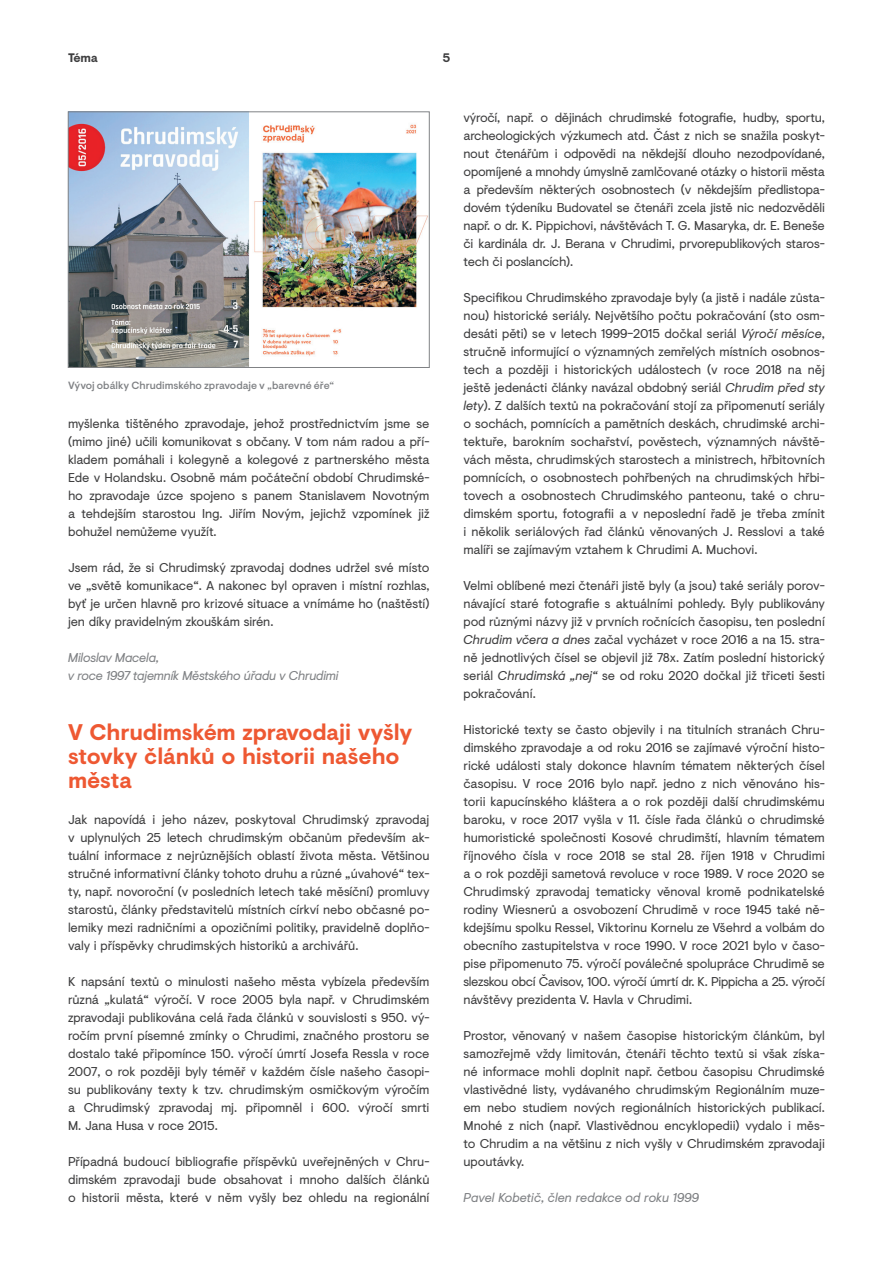
<style>
.page{position:relative;width:893px;height:1263px;background:#fff}
.page>*{position:absolute;margin:0;border:0;box-sizing:border-box;transform-origin:0 0}
.t1{font:700 22.5px/24px "Visuelt";letter-spacing:-.01em;color:#ee5832}
.t2{font:12.75px/18px "Visuelt";letter-spacing:-.01em;color:#3e3e3f;text-align:justify}
.t3{font:italic 12.75px/18px "Visuelt";letter-spacing:-.02em;color:#808285}
.t4{font:700 12.3px "Visuelt";color:#3e3e3f}
.t5{font:500 10.5px "Visuelt Pro";color:#808285}
.s1{font-style:italic}
</style>
<div class="page">
<img style="left:70px;top:114px;width:357px;height:252px">
<div style="left:68px;top:112px;width:361px;height:256px;border:1px solid #808285"></div>
<p class="t4" style="left:68px;top:49px;width:31px">Téma</p>
<p class="t4" style="left:443px;top:49px;width:9px">5</p>
<p class="t5" style="left:68px;top:380px;width:268px">Vývoj obálky Chrudimského zpravodaje v „barevné éře“</p>
<p class="t2" style="left:68px;top:414px;width:363px">myšlenka tištěného zpravodaje, jehož prostřednictvím jsme se (mimo jiné) učili komunikovat s občany. V tom nám radou a pří&shy;kladem pomáhali i kolegyně a kolegové z partnerského města Ede v Holandsku. Osobně mám počáteční období Chrudimské&shy;ho zpravodaje úzce spojeno s panem Stanislavem Novotným a tehdejším starostou Ing. Jiřím Novým, jejichž vzpomínek již bohužel nemůžeme využít.</p>
<p class="t2" style="left:68px;top:558px;width:363px">Jsem rád, že si Chrudimský zpravodaj dodnes udržel své místo ve „světě komunikace“. A nakonec byl opraven i místní rozhlas, byť je určen hlavně pro krizové situace a vnímáme ho (naštěstí) jen díky pravidelným zkouškám sirén.</p>
<p class="t3" style="left:68px;top:648px;width:272px">Miloslav Macela,<br>v roce 1997 tajemník Městského úřadu v Chrudimi</p>
<h1 class="t1" style="left:68px;top:719px;width:346px">V Chrudimském zpravodaji vyšly stovky článků o historii našeho města</h1>
<p class="t2" style="left:68px;top:810px;width:363px">Jak napovídá i jeho název, poskytoval Chrudimský zpravodaj v uplynulých 25 letech chrudimským občanům především ak&shy;tuální informace z nejrůznějších oblastí života města. Většinou stručné informativní články tohoto druhu a různé „úvahové“ tex&shy;ty, např. novoroční (v posledních letech také měsíční) promluvy starostů, články představitelů místních církví nebo občasné po&shy;lemiky mezi radničními a opozičními politiky, pravidelně doplňo&shy;valy i příspěvky chrudimských historiků a archivářů.</p>
<p class="t2" style="left:68px;top:972px;width:363px">K napsání textů o minulosti našeho města vybízela především různá „kulatá“ výročí. V roce 2005 byla např. v Chrudimském zpravodaji publikována celá řada článků v souvislosti s 950. vý&shy;ročím první písemné zmínky o Chrudimi, značného prostoru se dostalo také připomínce 150. výročí úmrtí Josefa Ressla v roce 2007, o rok později byly téměř v každém čísle našeho časopi&shy;su publikovány texty k tzv. chrudimským osmičkovým výročím a Chrudimský zpravodaj mj. připomněl i 600. výročí smrti M. Jana Husa v roce 2015.</p>
<p class="t2" style="left:68px;top:1152px;width:363px">Případná budoucí bibliografie příspěvků uveřejněných v Chru&shy;dimském zpravodaji bude obsahovat i mnoho dalších článků o historii města, které v něm vyšly bez ohledu na regionální</p>
<p class="t2" style="left:463px;top:108px;width:363px">výročí, např. o dějinách chrudimské fotografie, hudby, sportu, archeologických výzkumech atd. Část z nich se snažila poskyt&shy;nout čtenářům i odpovědi na někdejší dlouho nezodpovídané, opomíjené a mnohdy úmyslně zamlčované otázky o historii města a především některých osobnostech (v někdejším předlistopa&shy;dovém týdeníku Budovatel se čtenáři zcela jistě nic nedozvěděli např. o dr. K. Pippichovi, návštěvách T. G. Masaryka, dr. E. Beneše či kardinála dr. J. Berana v Chrudimi, prvorepublikových staros&shy;tech či poslancích).</p>
<p class="t2" style="left:463px;top:288px;width:363px">Specifikou Chrudimského zpravodaje byly (a jistě i nadále zůsta&shy;nou) historické seriály. Největšího počtu pokračování (sto osm&shy;desáti pěti) se v letech 1999−2015 dočkal seriál <span class="s1">Výročí měsíce</span>, stručně informující o významných zemřelých místních osobnos&shy;tech a později i historických událostech (v roce 2018 na něj ještě jedenácti články navázal obdobný seriál <span class="s1">Chrudim před sty lety</span>). Z dalších textů na pokračování stojí za připomenutí seriály o sochách, pomnících a pamětních deskách, chrudimské archi&shy;tektuře, barokním sochařství, pověstech, významných návště&shy;vách města, chrudimských starostech a ministrech, hřbitovních pomnících, o osobnostech pohřbených na chrudimských hřbi&shy;tovech a osobnostech Chrudimského panteonu, také o chru&shy;dimském sportu, fotografii a v neposlední řadě je třeba zmínit i několik seriálových řad článků věnovaných J. Resslovi a také malíři se zajímavým vztahem k Chrudimi A. Muchovi.</p>
<p class="t2" style="left:463px;top:576px;width:363px">Velmi oblíbené mezi čtenáři jistě byly (a jsou) také seriály porov&shy;návající staré fotografie s aktuálními pohledy. Byly publikovány pod různými názvy již v prvních ročnících časopisu, ten poslední <span class="s1">Chrudim včera a dnes</span> začal vycházet v roce 2016 a na 15. stra&shy;ně jednotlivých čísel se objevil již 78x. Zatím poslední historický seriál <span class="s1">Chrudimská „nej“</span> se od roku 2020 dočkal již třiceti šesti pokračování.</p>
<p class="t2" style="left:463px;top:720px;width:363px">Historické texty se často objevily i na titulních stranách Chru&shy;dimského zpravodaje a od roku 2016 se zajímavé výroční histo&shy;rické události staly dokonce hlavním tématem některých čísel časopisu. V roce 2016 bylo např. jedno z nich věnováno his&shy;torii kapucínského kláštera a o rok později další chrudimskému baroku, v roce 2017 vyšla v 11. čísle řada článků o chrudimské humoristické společnosti Kosové chrudimští, hlavním tématem říjnového čísla v roce 2018 se stal 28. říjen 1918 v Chrudimi a o rok později sametová revoluce v roce 1989. V roce 2020 se Chrudimský zpravodaj tematicky věnoval kromě podnikatelské rodiny Wiesnerů a osvobození Chrudimě v roce 1945 také ně&shy;kdejšímu spolku Ressel, Viktorinu Kornelu ze Všehrd a volbám do obecního zastupitelstva v roce 1990. V roce 2021 bylo v časo&shy;pise připomenuto 75. výročí poválečné spolupráce Chrudimě se slezskou obcí Čavisov, 100. výročí úmrtí dr. K. Pippicha a 25. výročí návštěvy prezidenta V. Havla v Chrudimi.</p>
<p class="t2" style="left:463px;top:1026px;width:363px">Prostor, věnovaný v našem časopise historickým článkům, byl samozřejmě vždy limitován, čtenáři těchto textů si však získa&shy;né informace mohli doplnit např. četbou časopisu Chrudimské vlastivědné listy, vydávaného chrudimským Regionálním muze&shy;em nebo studiem nových regionálních historických publikací.<br>Mnohé z nich (např. Vlastivědnou encyklopedii) vydalo i měs&shy;to Chrudim a na většinu z nich vyšly v Chrudimském zpravodaji upoutávky.</p>
<p class="t3" style="left:463px;top:1188px;width:237px">Pavel Kobetič, člen redakce od roku 1999</p>
</div>
